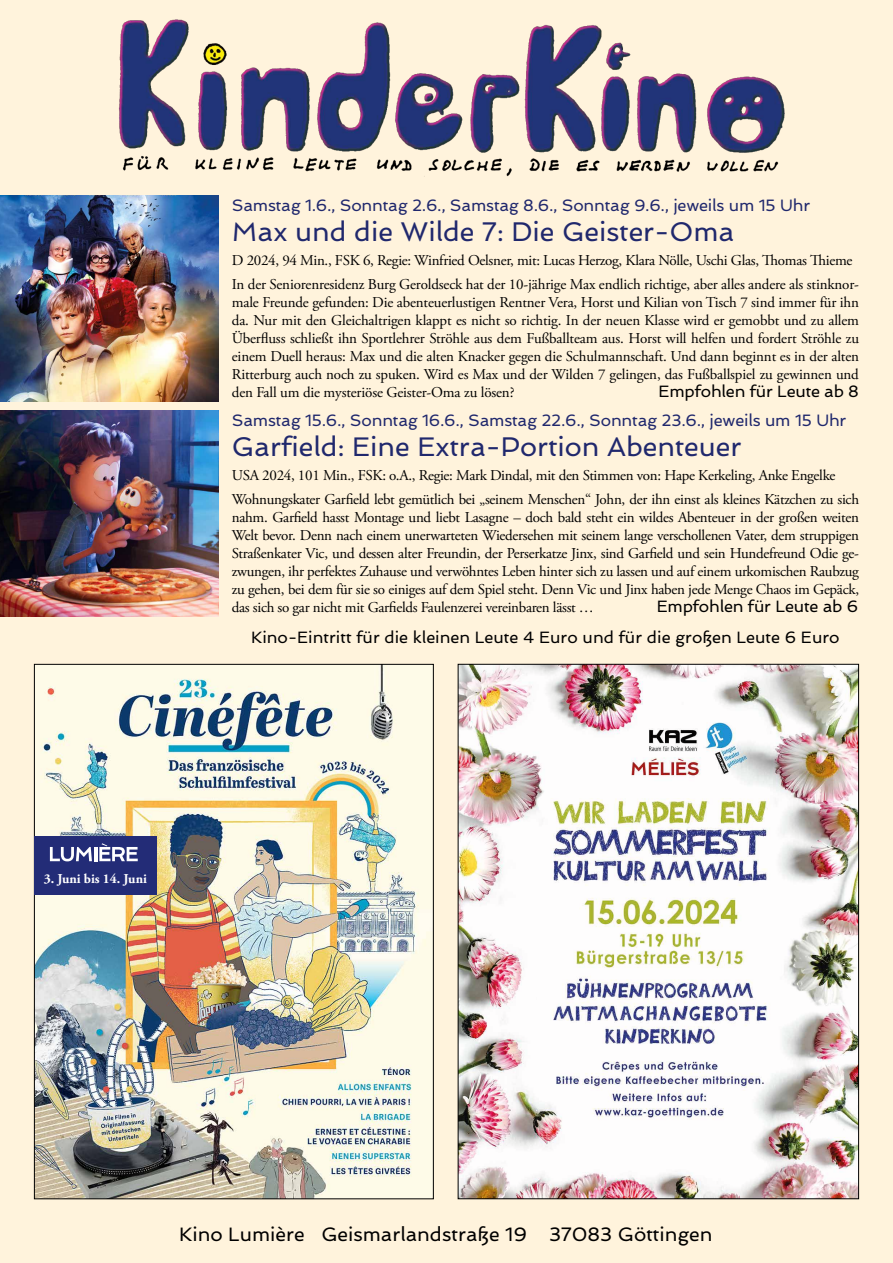
<style>
.page{position:relative;width:893px;height:1263px;background:#fff3dc}
.page>*{position:absolute;margin:0;border:0;box-sizing:border-box;transform-origin:0 0}
.t1{font:27px "Spinnaker";color:#20286d}
.t2{font:19.5px "Spinnaker";color:#000}
.t3{font:16.5px "Spinnaker";letter-spacing:-.01em;color:#20286d}
.t4{font:16.5px "Spinnaker";color:#000}
.t5{font:15px/18px "Adobe Garamond Pro";letter-spacing:-.02em;color:#000}
.t6{font:700 13.5px "Adobe Garamond Pro";color:#fff}
</style>
<div class="page">
<img style="left:118px;top:19px;width:667px;height:158px">
<img style="left:0;top:196px;width:218px;height:206px">
<img style="left:34px;top:664px;width:400px;height:535px">
<div style="left:34px;top:836px;width:122px;height:59px;background:#232c77"></div>
<svg style="left:50px;top:847px;width:42px;height:14px"></svg>
<hr style="left:94px;top:847px;width:3px;height:14px;background:#fff">
<svg style="left:99px;top:843px;width:39px;height:18px"></svg>
<img style="left:457px;top:663px;width:402px;height:536px">
<img style="left:0;top:410px;width:218px;height:207px">
<p class="t3" style="left:232px;top:196px;width:580px">Samstag 1.6., Sonntag 2.6., Samstag 8.6., Sonntag 9.6., jeweils um 15 Uhr</p>
<h1 class="t1" style="left:232px;top:216px;width:504px">Max und die Wilde 7: Die Geister-Oma</h1>
<p class="t5" style="left:232px;top:249px;width:629px;line-height:24px">D 2024, 94 Min., FSK 6, Regie: Winfried Oelsner, mit: Lucas Herzog, Klara Nölle, Uschi Glas, Thomas Thieme<br>In der Seniorenresidenz Burg Geroldseck hat der 10-jährige Max endlich richtige, aber alles andere als stinknor-</p>
<p class="t5" style="left:232px;top:294px;width:629px;text-align:justify">male Freunde gefunden: Die abenteuerlustigen Rentner Vera, Horst und Kilian von Tisch 7 sind immer für ihn da. Nur mit den Gleichaltrigen klappt es nicht so richtig. In der neuen Klasse wird er gemobbt und zu allem Überfluss schließt ihn Sportlehrer Ströhle aus dem Fußballteam aus. Horst will helfen und fordert Ströhle zu einem Duell heraus: Max und die alten Knacker gegen die Schulmannschaft. Und dann beginnt es in der alten Ritterburg auch noch zu spuken. Wird es Max und der Wilden 7 gelingen, das Fußballspiel zu gewinnen und den Fall um die mysteriöse Geister-Oma zu lösen?</p>
<p class="t4" style="left:659px;top:382px;width:202px">Empfohlen für Leute ab 8</p>
<p class="t3" style="left:232px;top:410px;width:616px">Samstag 15.6., Sonntag 16.6., Samstag 22.6., Sonntag 23.6., jeweils um 15 Uhr</p>
<h1 class="t1" style="left:232px;top:430px;width:511px">Garfield: Eine Extra-Portion Abenteuer</h1>
<p class="t5" style="left:232px;top:464px;width:629px;line-height:24px">USA 2024, 101 Min., FSK: o.A., Regie: Mark Dindal, mit den Stimmen von: Hape Kerkeling, Anke Engelke<br>Wohnungskater Garfield lebt gemütlich bei „seinem Menschen“ John, der ihn einst als kleines Kätzchen zu sich</p>
<p class="t5" style="left:232px;top:509px;width:629px;text-align:justify">nahm. Garfield hasst Montage und liebt Lasagne – doch bald steht ein wildes Abenteuer in der großen weiten Welt bevor. Denn nach einem unerwarteten Wiedersehen mit seinem lange verschollenen Vater, dem struppigen Straßenkater Vic, und dessen alter Freundin, der Perserkatze Jinx, sind Garfield und sein Hundefreund Odie ge&shy;zwungen, ihr perfektes Zuhause und verwöhntes Leben hinter sich zu lassen und auf einem urkomischen Raubzug zu gehen, bei dem für sie so einiges auf dem Spiel steht. Denn Vic und Jinx haben jede Menge Chaos im Gepäck, das sich so gar nicht mit Garfields Faulenzerei vereinbaren lässt …</p>
<p class="t4" style="left:657px;top:596px;width:203px">Empfohlen für Leute ab 6</p>
<p class="t4" style="left:251px;top:627px;width:590px">Kino-Eintritt für die kleinen Leute 4 Euro und für die großen Leute 6 Euro</p>
<p class="t6" style="left:44px;top:871px;width:105px">3. Juni bis 14. Juni</p>
<h2 class="t2" style="left:179px;top:1222px;width:535px">Kino Lumière Geismarlandstraße 19 37083 Göttingen</h2>
</div>
